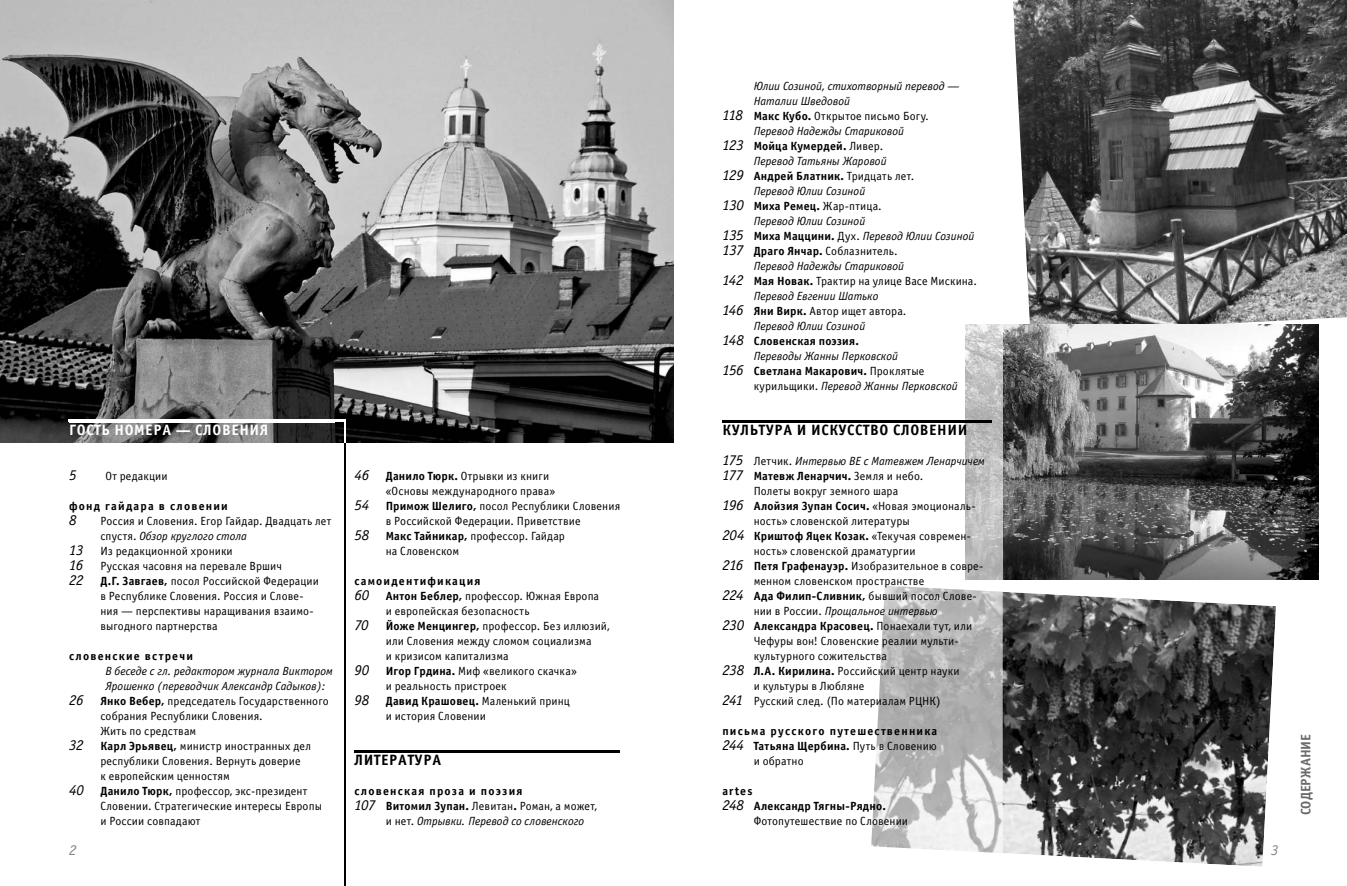
<style>
.page{position:relative;width:1347px;height:886px;background:#fff}
.page>*{position:absolute;margin:0;border:0;box-sizing:border-box;transform-origin:0 0}
.t1{font:15px "Officina Sans Bold ITC";letter-spacing:.04em;color:#000}
.t2{font:italic 15px "Officina Sans Book ITC";letter-spacing:-.015em;color:#000}
.t3{font:15px "Officina Sans Bold ITC";letter-spacing:.04em;color:#fff}
.t4{font:italic 15px "Officina Sans Book ITC";color:#838383}
.t5{font:13.75px "Officina Sans Bold ITC";letter-spacing:-.005em;color:#6b6b6b}
.t6{font:11.88px/15px "Officina Sans Book ITC";letter-spacing:.01em;color:#000}
.t7{font:italic 11.88px/15px "Officina Sans Book ITC";color:#000}
.t8{font:11.88px/15px "Officina Sans Bold ITC";letter-spacing:.02em;color:#000}
.t9{font:11.88px/15px "Officina Sans Bold ITC";letter-spacing:.1em;color:#000}
.s1{font-style:italic}
.s2{font-family:"Officina Sans Bold ITC"}
.s3{font-family:"Officina Sans Book ITC"}
.s4{font-size:15px}
.s5{font-family:"Officina Sans Bold ITC";font-style:normal}
.s6{font-style:normal}
.s7{font-style:italic;font-size:15px}
.s8{font-family:"Officina Sans Book ITC";font-style:italic;font-size:15px}
</style>
<div class="page">
<img style="left:1011px;top:0;width:335px;height:334px">
<img style="left:1002px;top:325px;width:316px;height:254px">
<img style="left:1002px;top:592px;width:274px;height:275px">
<img style="left:0;top:0;width:673px;height:443px">
<hr style="left:344px;top:442px;width:1px;height:444px;background:#000">
<svg style="left:344px;top:422px;width:1px;height:21px"></svg>
<hr style="left:354px;top:750px;width:266px;height:2px;background:#000">
<svg style="left:722px;top:324px;width:280px;height:256px"></svg>
<img style="left:871px;top:585px;width:131px;height:268px">
<hr style="left:722px;top:420px;width:269px;height:2px;background:#000">
<hr style="left:68px;top:420px;width:277px;height:2px;background:#fff">
<p class="t3" style="left:69px;top:424px;width:201px">ГОСТЬ НОМЕРА — СЛОВЕНИЯ</p>
<p class="t2" style="left:69px;top:469px;width:9px">5</p>
<p class="t6" style="left:105px;top:470px;width:64px">От редакции</p>
<p class="t9" style="left:69px;top:500px;width:160px">фонд гайдара в словении</p>
<p class="t2" style="left:69px;top:514px;width:9px">8</p>
<p class="t6" style="left:100px;top:515px;width:232px">Россия и Словения. Егор Гайдар. Двадцать лет спустя. <span class="s1">Обзор круглого стола</span></p>
<p class="t2" style="left:69px;top:544px;width:16px">13</p>
<p class="t6" style="left:100px;top:545px;width:134px">Из редакционной хроники</p>
<p class="t2" style="left:69px;top:559px;width:16px">16</p>
<p class="t6" style="left:100px;top:560px;width:183px">Русская часовня на перевале Вршич</p>
<p class="t2" style="left:69px;top:574px;width:16px">22</p>
<p class="t6" style="left:100px;top:575px;width:220px"><span class="s2">Д.Г. Завгаев,</span> посол Российской Федерации в Республике Словения. Россия и Слове&shy;ния — перспективы наращивания взаимо&shy;выгодного партнерства</p>
<p class="t9" style="left:69px;top:650px;width:125px">cловенские встречи</p>
<p class="t7" style="left:105px;top:665px;width:229px">В беседе с гл. редактором журнала Виктором<br>Ярошенко (переводчик Александр Садыков):</p>
<p class="t2" style="left:69px;top:694px;width:16px">26</p>
<p class="t6" style="left:100px;top:695px;width:230px"><span class="s2">Янко Вебер,</span> председатель Государственного собрания Республики Словения.<br>Жить по средствам</p>
<p class="t2" style="left:69px;top:739px;width:16px">32</p>
<p class="t6" style="left:100px;top:740px;width:212px"><span class="s2">Карл Эрьявец,</span> министр иностранных дел республики Словения. Вернуть доверие<br>к европейским ценностям</p>
<p class="t2" style="left:69px;top:784px;width:16px">40</p>
<p class="t6" style="left:100px;top:785px;width:223px"><span class="s2">Данило Тюрк,</span> профессор, экс-президент<br>Словении. Стратегические интересы Европы и России совпадают</p>
<p class="t2" style="left:354px;top:469px;width:16px">46</p>
<p class="t6" style="left:386px;top:470px;width:171px"><span class="s2">Данило Тюрк.</span> Отрывки из книги «Основы международного права»</p>
<p class="t2" style="left:354px;top:499px;width:16px">54</p>
<p class="t6" style="left:386px;top:500px;width:236px"><span class="s2">Примож Шелиго,</span> посол Республики Словения в Российской Федерации. Приветствие</p>
<p class="t2" style="left:354px;top:529px;width:16px">58</p>
<p class="t6" style="left:386px;top:530px;width:181px"><span class="s2">Макс Тайникар,</span> профессор. Гайдар на Словенском</p>
<p class="t9" style="left:354px;top:575px;width:127px">самоидентификация</p>
<p class="t2" style="left:354px;top:589px;width:16px">60</p>
<p class="t6" style="left:386px;top:590px;width:215px"><span class="s2">Антон Беблер,</span> профессор. Южная Европа и европейская безопасность</p>
<p class="t2" style="left:354px;top:619px;width:16px">70</p>
<p class="t6" style="left:386px;top:620px;width:225px"><span class="s2">Йоже Менцингер,</span> профессор. Без иллюзий, или Словения между сломом социализма<br>и кризисом капитализма</p>
<p class="t2" style="left:354px;top:664px;width:16px">90</p>
<p class="t6" style="left:386px;top:665px;width:192px"><span class="s2">Игор Грдина.</span> Миф «великого скачка» и реальность пристроек</p>
<p class="t2" style="left:354px;top:694px;width:16px">98</p>
<p class="t8" style="left:386px;top:695px;width:186px">Давид Крашовец. <span class="s3">Маленький принц</span></p>
<p class="t6" style="left:386px;top:710px;width:102px">и история Словении</p>
<p class="t1" style="left:354px;top:754px;width:88px">ЛИТЕРАТУРА</p>
<p class="t9" style="left:354px;top:785px;width:169px">словенская проза и поэзия</p>
<p class="t7" style="left:386px;top:800px;width:213px;text-indent:-31px"><span class="s4">107</span> <span class="s5">Витомил Зупан.</span> <span class="s6">Левитан</span><span class="s5">.</span> <span class="s6">Роман, а может, и нет.</span> Отрывки. Перевод со словенского</p>
<p class="t7" style="left:753px;top:80px;width:207px">Юлии Созиной, стихотворный перевод —</p>
<p class="t7" style="left:753px;top:95px;width:98px">Наталии Шведовой</p>
<p class="t6" style="left:722px;top:110px;width:208px"><span class="s7">118</span> <span class="s2">Макс Кубо.</span> Открытое письмо Богу<span class="s1">.</span></p>
<p class="t7" style="left:753px;top:125px;width:152px">Перевод Надежды Стариковой</p>
<p class="t8" style="left:722px;top:140px;width:162px"><span class="s8">123</span> Мойца Кумердей. <span class="s3">Ливер.</span></p>
<p class="t7" style="left:753px;top:155px;width:134px">Перевод Татьяны Жаровой</p>
<p class="t8" style="left:722px;top:170px;width:193px"><span class="s8">129</span> Андрей Блатник. <span class="s3">Тридцать лет.</span></p>
<p class="t7" style="left:753px;top:185px;width:113px">Перевод Юлии Созиной</p>
<p class="t8" style="left:722px;top:200px;width:161px"><span class="s8">130</span> Миха Ремец. <span class="s3">Жар-птица.</span></p>
<p class="t7" style="left:753px;top:215px;width:113px">Перевод Юлии Созиной</p>
<p class="t7" style="left:722px;top:230px;width:253px"><span class="s4">135</span> <span class="s5">Миха Маццини.</span> <span class="s6">Дух.</span> Перевод Юлии Созиной</p>
<p class="t6" style="left:722px;top:245px;width:177px"><span class="s7">137</span> <span class="s2">Драго Янчар.</span> Соблазнитель.</p>
<p class="t7" style="left:753px;top:260px;width:152px">Перевод Надежды Стариковой</p>
<p class="t6" style="left:722px;top:275px;width:256px"><span class="s7">142</span> <span class="s2">Мая Новак.</span> Трактир на улице Васе Мискина.</p>
<p class="t7" style="left:753px;top:290px;width:126px">Перевод Евгении Шатько</p>
<p class="t6" style="left:722px;top:305px;width:185px"><span class="s7">146</span> <span class="s2">Яни Вирк.</span> Автор ищет автора.</p>
<p class="t7" style="left:753px;top:320px;width:113px">Перевод Юлии Созиной</p>
<p class="t8" style="left:722px;top:335px;width:138px"><span class="s8">148</span> Словенская поэзия.</p>
<p class="t7" style="left:753px;top:350px;width:146px">Переводы Жанны Перковской</p>
<p class="t8" style="left:722px;top:365px;width:203px"><span class="s8">156</span> Светлана Макарович. <span class="s3">Проклятые</span></p>
<p class="t7" style="left:753px;top:380px;width:206px"><span class="s6">курильщики.</span> Перевод Жанны Перковской</p>
<p class="t1" style="left:722px;top:424px;width:246px">КУЛЬТУРА И ИСКУССТВО СЛОВЕНИИ</p>
<p class="t7" style="left:722px;top:455px;width:264px"><span class="s4">175</span> <span class="s6">Летчик.</span> Интервью ВЕ с Матевжем Ленарчичем</p>
<p class="t8" style="left:722px;top:470px;width:202px"><span class="s8">177</span> Матевж Ленарчич. <span class="s3">Земля и небо.</span></p>
<p class="t6" style="left:753px;top:485px;width:146px">Полеты вокруг земного шара</p>
<p class="t8" style="left:722px;top:500px;width:255px"><span class="s8">196</span> Алойзия Зупан Сосич. <span class="s3">«Новая эмоциональ-</span></p>
<p class="t6" style="left:753px;top:515px;width:158px">ность» словенской литературы</p>
<p class="t8" style="left:722px;top:530px;width:250px"><span class="s8">204</span> Криштоф Яцек Козак. <span class="s3">«Текучая современ-</span></p>
<p class="t6" style="left:753px;top:545px;width:163px">ность» словенской драматургии</p>
<p class="t6" style="left:722px;top:560px;width:262px"><span class="s7">216</span> <span class="s2">Петя Графенауэр.</span> Изобразительное в совре-</p>
<p class="t6" style="left:753px;top:575px;width:172px">менном словенском пространстве</p>
<p class="t8" style="left:722px;top:590px;width:256px"><span class="s8">224</span> Ада Филип-Сливник, <span class="s3">бывший посол Слове-</span></p>
<p class="t7" style="left:753px;top:605px;width:186px"><span class="s6">нии в России.</span> Прощальное интервью</p>
<p class="t8" style="left:722px;top:620px;width:251px"><span class="s8">230</span> Александра Красовец. <span class="s3">Понаехали тут, или</span></p>
<p class="t6" style="left:753px;top:635px;width:206px">Чефуры вон! Cловенские реалии мульти-</p>
<p class="t6" style="left:753px;top:650px;width:135px">культурного сожительства</p>
<p class="t6" style="left:722px;top:665px;width:239px"><span class="s7">238</span> <span class="s2">Л.А. Кирилина.</span> Российский центр науки</p>
<p class="t6" style="left:753px;top:680px;width:112px">и культуры в Любляне</p>
<p class="t6" style="left:722px;top:695px;width:220px"><span class="s7">241</span> Русский след. (По материалам РЦНК)</p>
<p class="t9" style="left:722px;top:725px;width:216px">письма русского путешественника<br><span class="s8">244</span> Татьяна Щербина. <span class="s3">Путь в Словению</span></p>
<p class="t6" style="left:753px;top:755px;width:51px">и обратно</p>
<p class="t8" style="left:722px;top:785px;width:165px">artes<br><span class="s8">248</span> Александр Тягны-Рядно.</p>
<p class="t6" style="left:753px;top:815px;width:156px">Фотопутешествие по Словении</p>
<p class="t4" style="left:69px;top:844px;width:9px">2</p>
<p class="t4" style="left:1271px;top:844px;width:9px">3</p>
<p class="t5" style="left:1300px;top:815px;width:82px;rotate:-90deg">СОДЕРЖАНИЕ</p>
</div>
